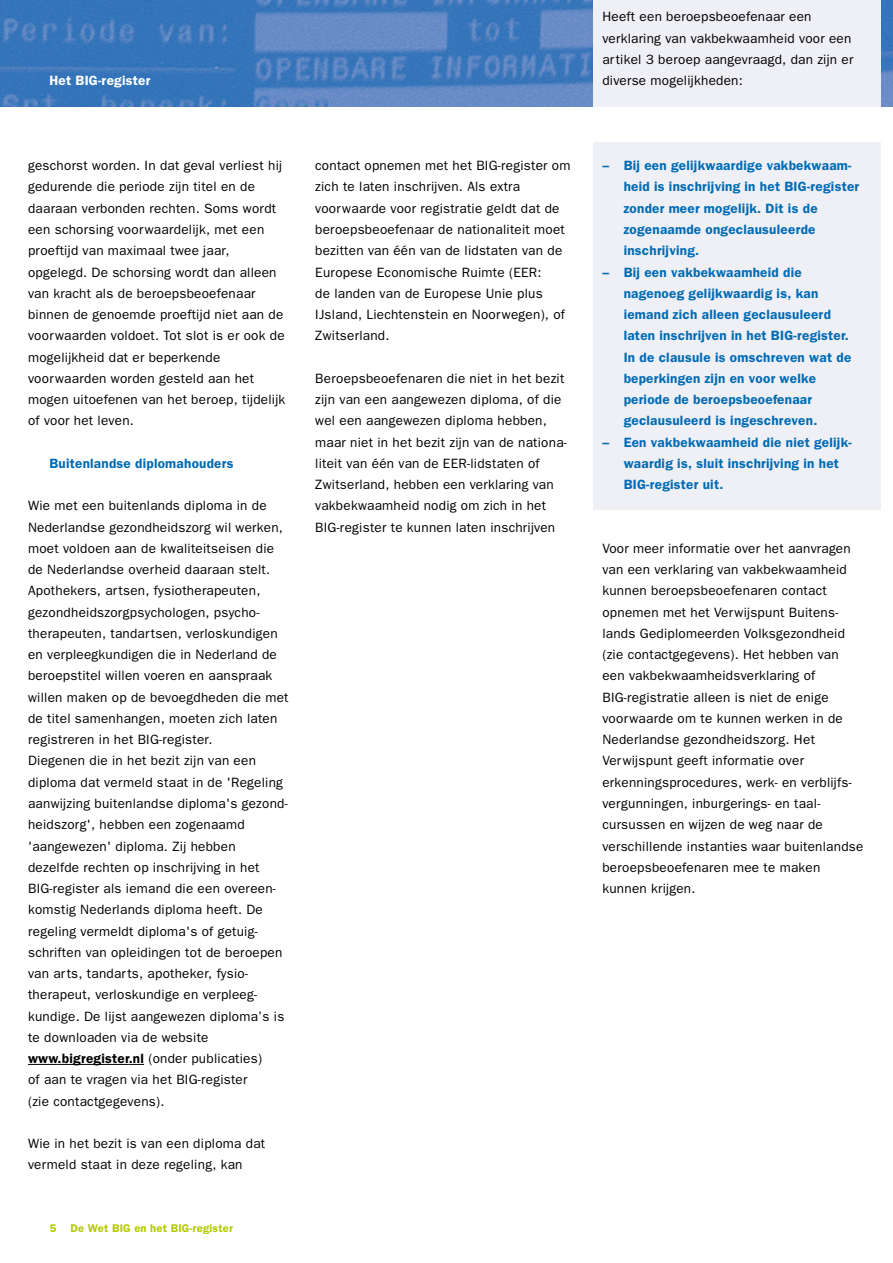
<style>
.page{position:relative;width:893px;height:1263px;background:#fff}
.page>*{position:absolute;margin:0;border:0;box-sizing:border-box;transform-origin:0 0}
.t1{font:13.5px/21.3px "Franklin Gothic";letter-spacing:.02em;color:#000}
.t2{font:600 13.5px/21.3px "Franklin Gothic";letter-spacing:.02em;color:#006bb4}
.t3{font:600 13.5px "Franklin Gothic";letter-spacing:.02em;color:#fff}
.t4{font:600 11.25px "Franklin Gothic";letter-spacing:.02em;color:#b3ca00}
.s1{font-weight:600}
</style>
<div class="page">
<img style="left:0;top:0;width:892px;height:106px">
<div style="left:593px;top:0;width:287px;height:106px;background:#efeff6"></div>
<div style="left:593px;top:142px;width:287px;height:368px;background:#efeff6"></div>
<hr style="left:28px;top:1064px;width:30px;height:1px;background:#000">
<svg style="left:58px;top:1064px;width:28px;height:1px"></svg>
<hr style="left:86px;top:1064px;width:43px;height:1px;background:#000">
<svg style="left:129px;top:1064px;width:15px;height:1px"></svg>
<p class="t3" style="left:49px;top:75px;width:102px">Het BIG-register</p>
<p class="t1" style="left:28px;top:156px;width:259px">geschorst worden. In dat geval verliest hij gedurende die periode zijn titel en de daaraan verbonden rechten. Soms wordt een schorsing voorwaardelijk, met een proeftijd van maximaal twee jaar, opgelegd. De schorsing wordt dan alleen van kracht als de beroepsbeoefenaar binnen de genoemde proeftijd niet aan de voorwaarden voldoet. Tot slot is er ook de mogelijkheid dat er beperkende voorwaarden worden gesteld aan het mogen uitoefenen van het beroep, tijdelijk of voor het leven.</p>
<p class="t2" style="left:49px;top:454px;width:185px">Buitenlandse diplomahouders</p>
<p class="t1" style="left:28px;top:496px;width:262px">Wie met een buitenlands diploma in de Nederlandse gezondheidszorg wil werken, moet voldoen aan de kwaliteitseisen die de Nederlandse overheid daaraan stelt.<br>Apothekers, artsen, fysiotherapeuten, gezondheidszorgpsychologen, psycho&shy;therapeuten, tandartsen, verloskundigen en verpleegkundigen die in Nederland de beroepstitel willen voeren en aanspraak willen maken op de bevoegdheden die met de titel samenhangen, moeten zich laten registreren in het BIG-register.<br>Diegenen die in het bezit zijn van een diploma dat vermeld staat in de 'Regeling aanwijzing buitenlandse diploma's gezond&shy;heidszorg', hebben een zogenaamd 'aangewezen' diploma. Zij hebben dezelfde rechten op inschrijving in het BIG-register als iemand die een overeen&shy;komstig Nederlands diploma heeft. De regeling vermeldt diploma's of getuig&shy;schriften van opleidingen tot de beroepen van arts, tandarts, apotheker, fysio&shy;therapeut, verloskundige en verpleeg&shy;kundige. De lijst aangewezen diploma’s is te downloaden via de website <span class="s1">www.bigregister.nl</span> (onder publicaties)<br>of aan te vragen via het BIG-register<br>(zie contactgegevens).</p>
<p class="t1" style="left:28px;top:1134px;width:239px">Wie in het bezit is van een diploma dat vermeld staat in deze regeling, kan</p>
<p class="t4" style="left:49px;top:1224px;width:8px">5</p>
<p class="t4" style="left:71px;top:1224px;width:164px">De Wet BIG en het BIG-register</p>
<p class="t1" style="left:315px;top:156px;width:257px">contact opnemen met het BIG-register om zich te laten inschrijven. Als extra voorwaarde voor registratie geldt dat de beroepsbeoefenaar de nationaliteit moet bezitten van één van de lidstaten van de Europese Economische Ruimte (EER:<br>de landen van de Europese Unie plus IJsland, Liechtenstein en Noorwegen), of Zwitserland.</p>
<p class="t1" style="left:315px;top:369px;width:253px">Beroepsbeoefenaren die niet in het bezit zijn van een aangewezen diploma, of die wel een aangewezen diploma hebben, maar niet in het bezit zijn van de nationa&shy;liteit van één van de EER-lidstaten of Zwitserland, hebben een verklaring van vakbekwaamheid nodig om zich in het BIG-register te kunnen laten inschrijven</p>
<p class="t1" style="left:602px;top:7px;width:252px">Heeft een beroepsbeoefenaar een verklaring van vakbekwaamheid voor een artikel 3 beroep aangevraagd, dan zijn er diverse mogelijkheden:</p>
<p class="t2" style="left:623px;top:156px;width:237px;text-indent:-21px">– Bij een gelijkwaardige vakbekwaam&shy;heid is inschrijving in het BIG-register zonder meer mogelijk. Dit is de zogenaamde ongeclausuleerde inschrijving.</p>
<p class="t2" style="left:623px;top:263px;width:229px;text-indent:-21px">– Bij een vakbekwaamheid die nagenoeg gelijkwaardig is, kan iemand zich alleen geclausuleerd laten inschrijven in het BIG-register.<br>In de clausule is omschreven wat de beperkingen zijn en voor welke periode de beroepsbeoefenaar geclausuleerd is ingeschreven.</p>
<p class="t2" style="left:623px;top:433px;width:229px;text-indent:-21px">– Een vakbekwaamheid die niet gelijk&shy;waardig is, sluit inschrijving in het<br>BIG-register uit.</p>
<p class="t1" style="left:602px;top:539px;width:262px">Voor meer informatie over het aanvragen van een verklaring van vakbekwaamheid kunnen beroepsbeoefenaren contact opnemen met het Verwijspunt Buitens&shy;lands Gediplomeerden Volksgezondheid (zie contactgegevens). Het hebben van een vakbekwaamheidsverklaring of BIG-registratie alleen is niet de enige voorwaarde om te kunnen werken in de Nederlandse gezondheidszorg. Het Verwijspunt geeft informatie over erkenningsprocedures, werk- en verblijfs&shy;vergunningen, inburgerings- en taal&shy;cursussen en wijzen de weg naar de verschillende instanties waar buitenlandse beroepsbeoefenaren mee te maken kunnen krijgen.</p>
</div>
